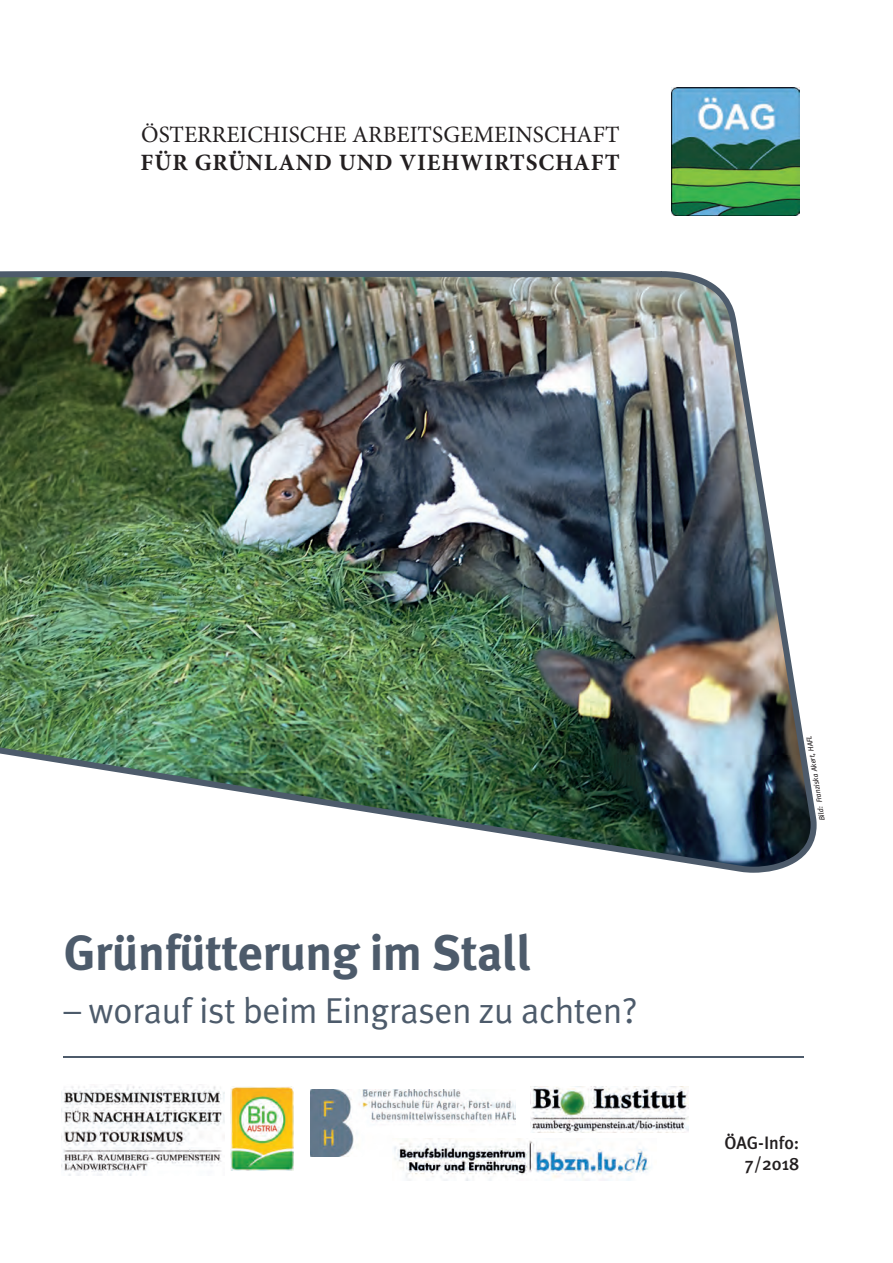
<style>
.page{position:relative;width:893px;height:1263px;background:#fff}
.page>*{position:absolute;margin:0;border:0;box-sizing:border-box;transform-origin:0 0}
.t1{font:700 49.5px "Meta Plus";letter-spacing:-.01em;color:#4d5b6b}
.t2{font:36px "Meta Plus";letter-spacing:-.01em;color:#4d5b6b}
.t3{font:23.4px "Minion Pro";color:#231f20}
.t4{font:700 23.4px "Minion Pro";letter-spacing:.04em;color:#231f20}
.t5{font:500 18px/21px "Meta Plus";color:#231f20;text-align:right}
.t6{font:italic 7.5px "Meta Plus";color:#231f20}
</style>
<div class="page">
<img style="left:0;top:271px;width:817px;height:602px">
<img style="left:671px;top:87px;width:128px;height:128px">
<hr style="left:64px;top:1056px;width:740px;height:1px;background:#4d5b6b">
<img style="left:61px;top:1085px;width:163px;height:90px">
<img style="left:230px;top:1087px;width:63px;height:83px">
<img style="left:310px;top:1090px;width:205px;height:66px">
<img style="left:392px;top:1138px;width:259px;height:43px">
<img style="left:531px;top:1087px;width:157px;height:46px">
<p class="t3" style="left:141px;top:119px;width:480px">ÖSTERREICHISCHE ARBEITSGEMEINSCHAFT</p>
<p class="t4" style="left:141px;top:146px;width:481px">FÜR GRÜNLAND UND VIEHWIRTSCHAFT</p>
<h1 class="t1" style="left:64px;top:924px;width:470px">Grünfütterung im Stall</h1>
<h2 class="t2" style="left:64px;top:989px;width:575px">– worauf ist beim Eingrasen zu achten?</h2>
<p class="t6" style="left:818px;top:821px;width:88px;rotate:-99deg">Bild: Franziska Akert, HAFL</p>
<p class="t5" style="left:724px;top:1132px;width:76px">ÖAG-Info:<br>7/2018</p>
</div>
